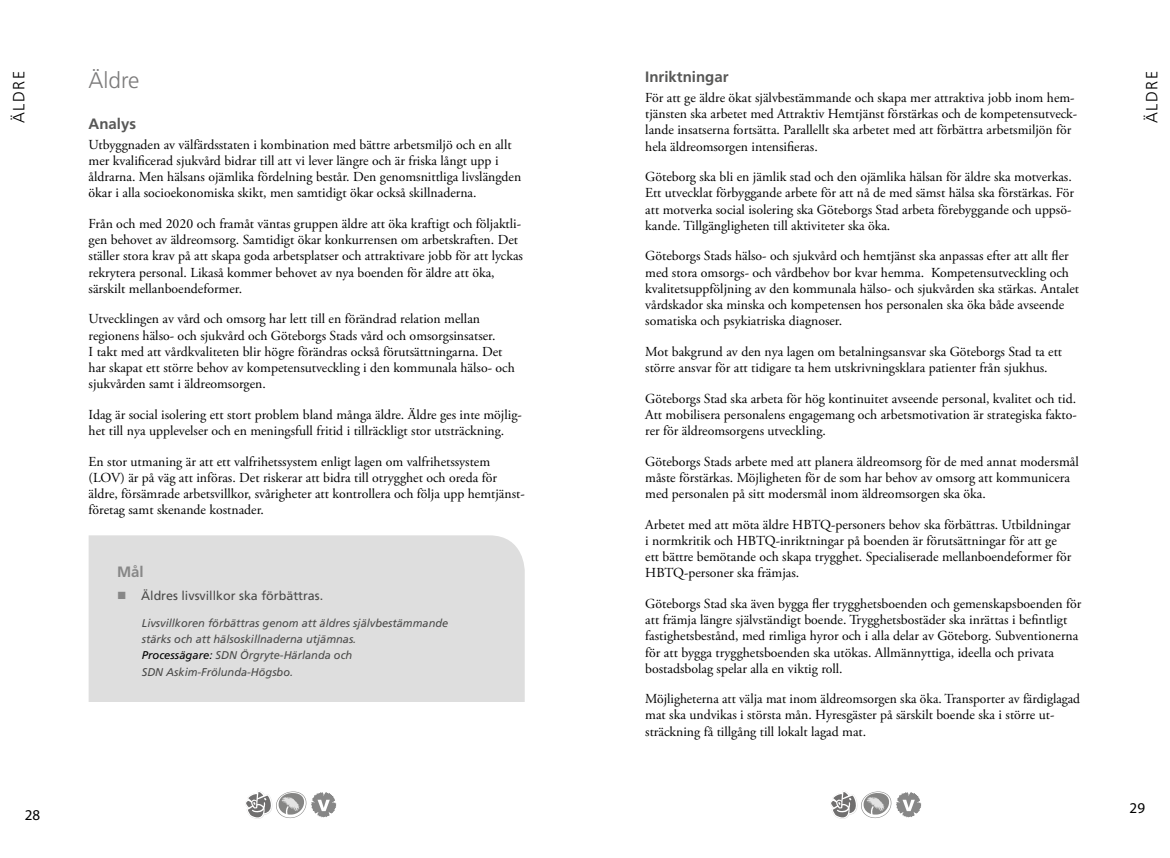
<style>
.page{position:relative;width:1170px;height:858px;background:#fff}
.page>*{position:absolute;margin:0;border:0;box-sizing:border-box;transform-origin:0 0}
.t1{font:300 22.5px "Frutiger";color:#7c7b7b}
.t2{font:300 16.25px "Frutiger LT Std";letter-spacing:.1em;color:#000}
.t3{font:700 15px "Frutiger";color:#575756}
.t4{font:15px "Myriad Pro";color:#000}
.t5{font:700 15px "Frutiger";color:#878787}
.t6{font:13.75px/16.2px "Adobe Garamond Pro";color:#000}
.t7{font:12.5px "Frutiger";color:#4a4a49}
.t8{font:italic 11.25px/16.2px "Frutiger";color:#4a4a49}
.s1{color:#878787}
.s2{color:#000}
</style>
<div class="page">
<div style="left:89px;top:535px;width:435px;height:167px;background:#dedede"></div>
<svg style="left:830px;top:791px;width:91px;height:27px"></svg>
<svg style="left:245px;top:791px;width:91px;height:27px"></svg>
<svg style="left:126px;top:600px;width:13px;height:1px"></svg>
<h1 class="t1" style="left:89px;top:67px;width:52px">Äldre</h1>
<p class="t3" style="left:89px;top:115px;width:49px">Analys</p>
<p class="t6" style="left:89px;top:137px;width:434px">Utbyggnaden av välfärdsstaten i kombination med bättre arbetsmiljö och en allt mer kvalificerad sjukvård bidrar till att vi lever längre och är friska långt upp i åldrarna. Men hälsans ojämlika fördelning består. Den genomsnittliga livslängden ökar i alla socioekonomiska skikt, men samtidigt ökar också skillnaderna.</p>
<p class="t6" style="left:89px;top:216px;width:436px">Från och med 2020 och framåt väntas gruppen äldre att öka kraftigt och följaktli&shy;gen behovet av äldreomsorg. Samtidigt ökar konkurrensen om arbetskraften. Det ställer stora krav på att skapa goda arbetsplatser och attraktivare jobb för att lyckas rekrytera personal. Likaså kommer behovet av nya boenden för äldre att öka, särskilt mellanboendeformer.</p>
<p class="t6" style="left:89px;top:311px;width:427px">Utvecklingen av vård och omsorg har lett till en förändrad relation mellan regionens hälso- och sjukvård och Göteborgs Stads vård och omsorgsinsatser.<br>I takt med att vårdkvaliteten blir högre förändras också förutsättningarna. Det har skapat ett större behov av kompetensutveckling i den kommunala hälso- och sjukvården samt i äldreomsorgen.</p>
<p class="t6" style="left:89px;top:407px;width:435px">Idag är social isolering ett stort problem bland många äldre. Äldre ges inte möjlig&shy;het till nya upplevelser och en meningsfull fritid i tillräckligt stor utsträckning.</p>
<p class="t6" style="left:89px;top:453px;width:437px">En stor utmaning är att ett valfrihetssystem enligt lagen om valfrihetssystem (LOV) är på väg att införas. Det riskerar att bidra till otrygghet och oreda för äldre, försämrade arbetsvillkor, svårigheter att kontrollera och följa upp hemtjänst&shy;företag samt skenande kostnader.</p>
<p class="t3" style="left:645px;top:68px;width:85px">Inriktningar</p>
<p class="t6" style="left:645px;top:90px;width:433px">För att ge äldre ökat självbestämmande och skapa mer attraktiva jobb inom hem&shy;tjänsten ska arbetet med Attraktiv Hemtjänst förstärkas och de kompetensutveck&shy;lande insatserna fortsätta. Parallellt ska arbetet med att förbättra arbetsmiljön för hela äldreomsorgen intensifieras.</p>
<p class="t6" style="left:645px;top:169px;width:430px">Göteborg ska bli en jämlik stad och den ojämlika hälsan för äldre ska motverkas.<br>Ett utvecklat förbyggande arbete för att nå de med sämst hälsa ska förstärkas. För att motverka social isolering ska Göteborgs Stad arbeta förebyggande och uppsö&shy;kande. Tillgängligheten till aktiviteter ska öka.</p>
<p class="t6" style="left:645px;top:248px;width:435px">Göteborgs Stads hälso- och sjukvård och hemtjänst ska anpassas efter att allt fler med stora omsorgs- och vårdbehov bor kvar hemma. Kompetensutveckling och kvalitetsuppföljning av den kommunala hälso- och sjukvården ska stärkas. Antalet vårdskador ska minska och kompetensen hos personalen ska öka både avseende somatiska och psykiatriska diagnoser.</p>
<p class="t6" style="left:645px;top:344px;width:418px">Mot bakgrund av den nya lagen om betalningsansvar ska Göteborgs Stad ta ett större ansvar för att tidigare ta hem utskrivningsklara patienter från sjukhus.</p>
<p class="t6" style="left:645px;top:390px;width:433px;text-align:justify">Göteborgs Stad ska arbeta för hög kontinuitet avseende personal, kvalitet och tid.<br>Att mobilisera personalens engagemang och arbetsmotivation är strategiska fakto&shy;rer för äldreomsorgens utveckling.</p>
<p class="t6" style="left:645px;top:453px;width:435px">Göteborgs Stads arbete med att planera äldreomsorg för de med annat modersmål måste förstärkas. Möjligheten för de som har behov av omsorg att kommunicera med personalen på sitt modersmål inom äldreomsorgen ska öka.</p>
<p class="t6" style="left:645px;top:516px;width:427px">Arbetet med att möta äldre HBTQ-personers behov ska förbättras. Utbildningar i normkritik och HBTQ-inriktningar på boenden är förutsättningar för att ge ett bättre bemötande och skapa trygghet. Specialiserade mellanboendeformer för HBTQ-personer ska främjas.</p>
<p class="t6" style="left:645px;top:595px;width:437px">Göteborgs Stad ska även bygga fler trygghetsboenden och gemenskapsboenden för att främja längre självständigt boende. Trygghetsbostäder ska inrättas i befintligt fastighetsbestånd, med rimliga hyror och i alla delar av Göteborg. Subventionerna för att bygga trygghetsboenden ska utökas. Allmännyttiga, ideella och privata bostadsbolag spelar alla en viktig roll.</p>
<p class="t6" style="left:645px;top:691px;width:436px">Möjligheterna att välja mat inom äldreomsorgen ska öka. Transporter av färdiglagad mat ska undvikas i största mån. Hyresgäster på särskilt boende ska i större ut&shy;sträckning få tillgång till lokalt lagad mat.</p>
<p class="t2" style="left:10px;top:123px;width:54px;rotate:-90deg">ÄLDRE</p>
<p class="t2" style="left:1142px;top:123px;width:54px;rotate:-90deg">ÄLDRE</p>
<p class="t5" style="left:117px;top:562px;width:28px">Mål</p>
<p class="t7" style="left:117px;top:588px;width:208px"><span class="s1">■</span> Äldres livsvillkor ska förbättras.</p>
<p class="t8" style="left:142px;top:615px;width:308px">Livsvillkoren förbättras genom att äldres självbestämmande stärks och att hälsoskillnaderna utjämnas.<br><span class="s2">Processägare:</span> SDN Örgryte-Härlanda och<br>SDN Askim-Frölunda-Högsbo.</p>
<p class="t4" style="left:25px;top:805px;width:17px">28</p>
<p class="t4" style="left:1129px;top:798px;width:17px">29</p>
</div>
